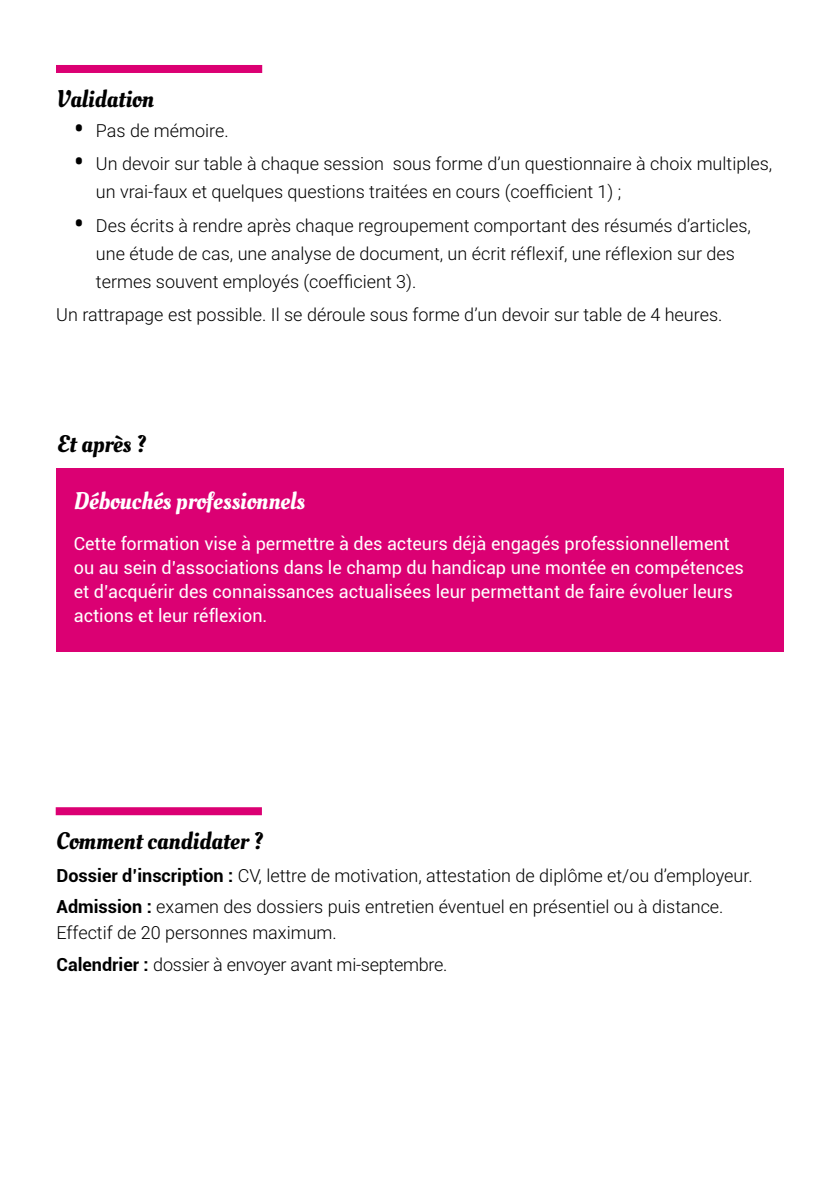
<style>
.page{position:relative;width:840px;height:1191px;background:#fff}
.page>*{position:absolute;margin:0;border:0;box-sizing:border-box;transform-origin:0 0}
.H1_Présentation{font:24px "Oleo Script";color:#000}
.H2_blanc{font:24px "Oleo Script";color:#fff}
.P_puces_noir{font:300 18px/28px "Roboto";color:#000}
.P_texte_blanc{font:18px/24px "Roboto";color:#fff}
.P_puces_candidater{font:300 18px "Roboto";color:#000}
.P_texte{font:300 18px "Roboto";color:#000}
.s1{font-weight:900;font-size:24px}
.s2{font-weight:700}
</style>
<div class="page">
<div style="left:56px;top:65px;width:206px;height:8px;background:#db0073"></div>
<div style="left:57px;top:468px;width:726px;height:184px;background:#db0073"></div>
<div style="left:56px;top:807px;width:206px;height:8px;background:#db0073"></div>
<h1 class="H1_Présentation" style="left:56px;top:85px;width:99px">Validation</h1>
<p class="P_puces_noir" style="left:74px;top:116px;width:156px"><span class="s1">•</span> Pas de mémoire.</p>
<p class="P_puces_noir" style="left:96px;top:149px;width:677px;text-indent:-21px"><span class="s1">•</span> Un devoir sur table à chaque session sous forme d’un questionnaire à choix multiples, un vrai-faux et quelques questions traitées en cours (coefficient 1) ;</p>
<p class="P_puces_noir" style="left:96px;top:211px;width:656px;text-indent:-21px"><span class="s1">•</span> Des écrits à rendre après chaque regroupement comportant des résumés d’articles, une étude de cas, une analyse de document, un écrit réflexif, une réflexion sur des termes souvent employés (coefficient 3).</p>
<p class="P_texte" style="left:56px;top:302px;width:667px">Un rattrapage est possible. Il se déroule sous forme d’un devoir sur table de 4 heures.</p>
<h1 class="H1_Présentation" style="left:57px;top:429px;width:90px">Et après ?</h1>
<h2 class="H2_blanc" style="left:74px;top:487px;width:233px">Débouchés professionnels</h2>
<p class="P_texte_blanc" style="left:74px;top:531px;width:671px">Cette formation vise à permettre à des acteurs déjà engagés professionnellement ou au sein d’associations dans le champ du handicap une montée en compétences et d’acquérir des connaissances actualisées leur permettant de faire évoluer leurs actions et leur réflexion.</p>
<h1 class="H1_Présentation" style="left:56px;top:827px;width:208px">Comment candidater ?</h1>
<p class="P_puces_candidater" style="left:56px;top:862px;width:697px"><span class="s2">Dossier d’inscription :</span> CV, lettre de motivation, attestation de diplôme et/ou d’employeur.</p>
<p class="P_puces_candidater" style="left:56px;top:894px;width:668px"><span class="s2">Admission :</span> examen des dossiers puis entretien éventuel en présentiel ou à distance.</p>
<p class="P_puces_candidater" style="left:56px;top:920px;width:282px">Effectif de 20 personnes maximum.</p>
<p class="P_puces_candidater" style="left:56px;top:952px;width:392px"><span class="s2">Calendrier :</span> dossier à envoyer avant mi-septembre.</p>
</div>
